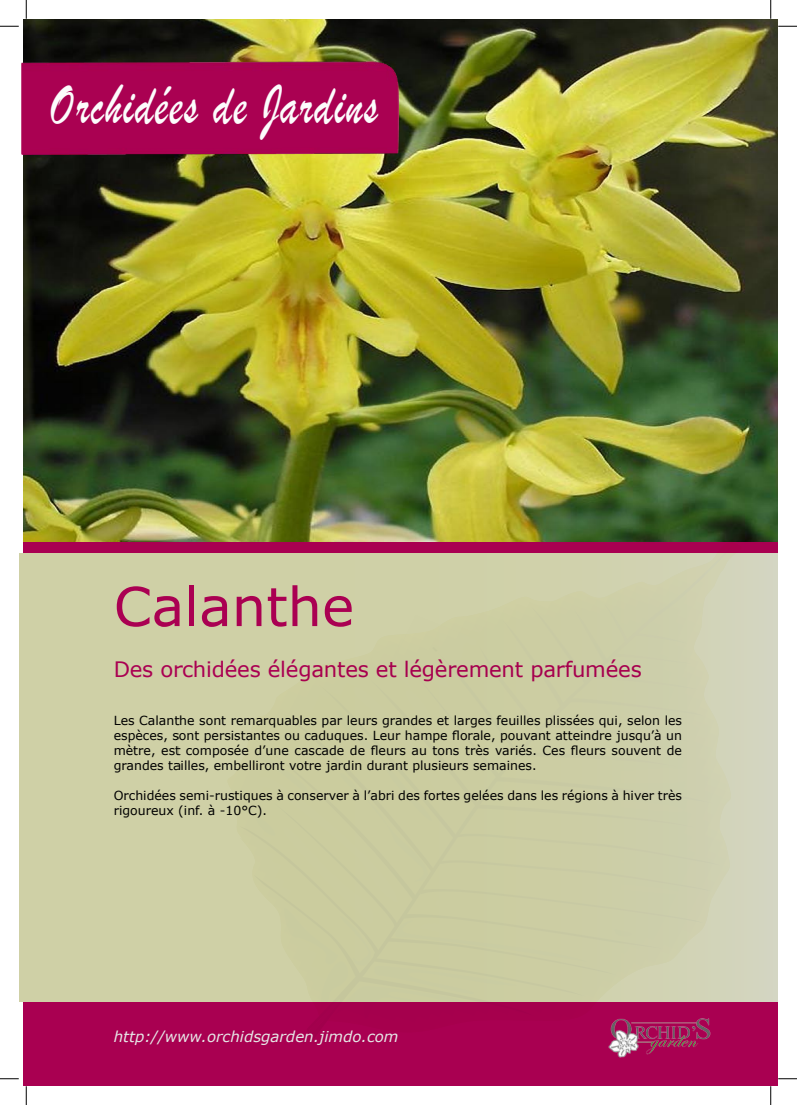
<style>
.page{position:relative;width:797px;height:1105px;background:#fff}
.page>*{position:absolute;margin:0;border:0;box-sizing:border-box;transform-origin:0 0}
.t1{font:60.25px "Brush Script";letter-spacing:.03em;color:#fcfcfc;scale:.75 1}
.t2{font:53.75px "Verdana";color:#aa0052}
.t3{font:21.25px "Verdana";letter-spacing:-.01em;color:#aa0052}
.t4{font:italic 15px "Verdana";color:#e6e6e6}
.t5{font:12.5px/15px "Verdana";color:#000;text-align:justify}
</style>
<div class="page">
<img style="left:24px;top:19px;width:753px;height:523px">
<div style="left:23px;top:542px;width:754px;height:544px;background:#a90051"></div>
<svg style="left:20px;top:553px;width:757px;height:448px;background:#cfd0a9"></svg>
<div style="left:22px;top:62px;width:376px;height:92px;background:#aa0152"></div>
<svg style="left:226px;top:541px;width:516px;height:461px"></svg>
<div style="left:227px;top:634px;width:12px;height:260px;background:#cfd0a6"></div>
<svg style="left:239px;top:545px;width:493px;height:457px;background:#ccc8a5"></svg>
<svg style="left:309px;top:1000px;width:11px;height:2px"></svg>
<img style="left:320px;top:962px;width:33px;height:40px">
<div style="left:284px;top:924px;width:54px;height:40px;background:#cbcc9f"></div>
<img style="left:339px;top:924px;width:34px;height:41px">
<img style="left:334px;top:986px;width:133px;height:16px">
<div style="left:254px;top:750px;width:54px;height:43px;background:#cbcc9e"></div>
<img style="left:255px;top:817px;width:3px;height:18px">
<img style="left:333px;top:710px;width:14px;height:67px">
<div style="left:335px;top:773px;width:111px;height:108px;background:#cbcc9f"></div>
<div style="left:370px;top:966px;width:147px;height:28px;background:#cacca0"></div>
<div style="left:390px;top:921px;width:196px;height:41px;background:#cbcc9f"></div>
<img style="left:626px;top:930px;width:9px;height:6px">
<div style="left:504px;top:792px;width:179px;height:19px;background:#cccda5"></div>
<div style="left:363px;top:644px;width:50px;height:43px;background:#cbcca0"></div>
<img style="left:392px;top:651px;width:15px;height:20px">
<div style="left:470px;top:846px;width:155px;height:17px;background:#cccda3"></div>
<div style="left:432px;top:899px;width:183px;height:21px;background:#cccda2"></div>
<div style="left:281px;top:903px;width:96px;height:21px;background:#cbcc9e"></div>
<div style="left:258px;top:777px;width:141px;height:126px;background:#cbcc9e"></div>
<div style="left:454px;top:870px;width:229px;height:25px;background:#cccda4"></div>
<div style="left:347px;top:687px;width:118px;height:129px;background:#cbcc9f"></div>
<div style="left:399px;top:690px;width:82px;height:88px;background:#cbcc9f"></div>
<svg style="left:413px;top:692px;width:11px;height:12px"></svg>
<div style="left:419px;top:923px;width:207px;height:35px;background:#cbcda2"></div>
<div style="left:568px;top:709px;width:132px;height:23px;background:#cccea8"></div>
<div style="left:548px;top:737px;width:149px;height:20px;background:#cccea7"></div>
<div style="left:526px;top:763px;width:167px;height:20px;background:#cccea6"></div>
<img style="left:546px;top:634px;width:16px;height:49px">
<div style="left:474px;top:625px;width:72px;height:80px;background:#cccda1"></div>
<div style="left:432px;top:681px;width:61px;height:65px;background:#cbcca0"></div>
<img style="left:415px;top:656px;width:35px;height:32px">
<img style="left:608px;top:1018px;width:103px;height:40px">
<svg style="left:0;top:25px;width:19px;height:2px"></svg>
<svg style="left:778px;top:25px;width:19px;height:2px"></svg>
<svg style="left:0;top:1078px;width:19px;height:1px"></svg>
<svg style="left:778px;top:1078px;width:19px;height:1px"></svg>
<svg style="left:25px;top:0;width:2px;height:19px"></svg>
<svg style="left:25px;top:1086px;width:2px;height:19px"></svg>
<svg style="left:770px;top:0;width:1px;height:19px"></svg>
<svg style="left:770px;top:1086px;width:1px;height:19px"></svg>
<h1 class="t1" style="left:49px;top:67px;width:440px">Orchidées de Jardins</h1>
<h2 class="t2" style="left:114px;top:570px;width:242px">Calanthe</h2>
<h3 class="t3" style="left:114px;top:655px;width:529px">Des orchidées élégantes et légèrement parfumées</h3>
<p class="t5" style="left:114px;top:713px;width:570px">Les Calanthe sont remarquables par leurs grandes et larges feuilles plissées qui, selon les espèces, sont persistantes ou caduques. Leur hampe florale, pouvant atteindre jusqu’à un mètre, est composée d’une cascade de fleurs au tons très variés. Ces fleurs souvent de grandes tailles, embelliront votre jardin durant plusieurs semaines.</p>
<p class="t5" style="left:114px;top:788px;width:570px">Orchidées semi-rustiques à conserver à l’abri des fortes gelées dans les régions à hiver très rigoureux (inf. à -10°C).</p>
<p class="t4" style="left:114px;top:1027px;width:286px">http://www.orchidsgarden.jimdo.com</p>
</div>
